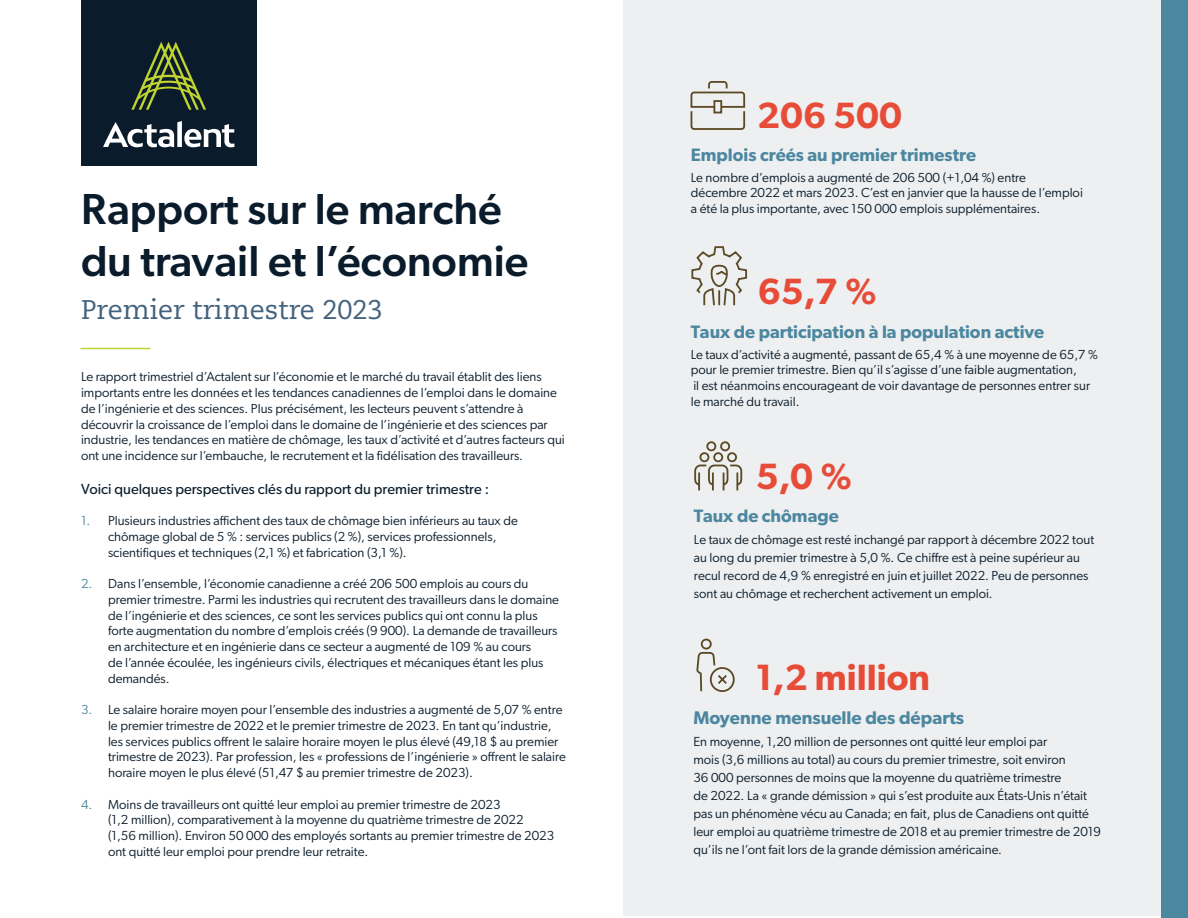
<style>
.page{position:relative;width:1188px;height:918px;background:#fff}
.page>*{position:absolute;margin:0;border:0;box-sizing:border-box;transform-origin:0 0}
.t1{font:500 43.5px/52.2px "Gibson";color:#0a1c2b}
.t2{font:600 36.75px "Gibson";color:#e64c38}
.t3{font:27px "Caecilia LT Pro 55 Roman";color:#43627d}
.t4{font:600 18.3px "Gibson";color:#4c87a0}
.t5{font:600 18px "Gibson";color:#4c87a0}
.t6{font:14.7px "Gibson";color:#0a1c2b}
.t7{font:13.2px/15.8px "Gibson";color:#0a1c2b}
.s1{color:#4c86a0}
.s2{font-family:"Minion Pro";color:#231f20}
</style>
<div class="page">
<div style="left:623px;top:0;width:565px;height:916px;background:#edeff0"></div>
<hr style="left:81px;top:348px;width:69px;height:1px;background:#c0d330">
<div style="left:1161px;top:0;width:27px;height:918px;background:#4c87a0"></div>
<svg style="left:694px;top:441px;width:49px;height:50px"></svg>
<svg style="left:696px;top:638px;width:39px;height:54px"></svg>
<svg style="left:690px;top:81px;width:56px;height:49px"></svg>
<svg style="left:691px;top:246px;width:56px;height:60px"></svg>
<div style="left:81px;top:0;width:175px;height:165px;background:#0a1c2b"></div>
<svg style="left:103px;top:121px;width:131px;height:26px"></svg>
<svg style="left:131px;top:42px;width:75px;height:68px"></svg>
<p class="t1" style="left:81px;top:182px;width:449px">Rapport sur le marché du travail et l’économie</p>
<p class="t3" style="left:81px;top:292px;width:303px">Premier trimestre 2023</p>
<p class="t7" style="left:81px;top:369px;width:485px">Le rapport trimestriel d’Actalent sur l’économie et le marché du travail établit des liens importants entre les données et les tendances canadiennes de l’emploi dans le domaine de l’ingénierie et des sciences. Plus précisément, les lecteurs peuvent s’attendre à découvrir la croissance de l’emploi dans le domaine de l’ingénierie et des sciences par industrie, les tendances en matière de chômage, les taux d’activité et d’autres facteurs qui ont une incidence sur l’embauche, le recrutement et la fidélisation des travailleurs.</p>
<p class="t6" style="left:81px;top:480px;width:410px">Voici quelques perspectives clés du rapport du premier trimestre :</p>
<p class="t7" style="left:108px;top:512px;width:411px;text-indent:-27px"><span class="s1">1.</span> Plusieurs industries affichent des taux de chômage bien inférieurs au taux de chômage global de 5 % : services publics (2 %), services professionnels, scientifiques et techniques (2,1 %) et fabrication (3,1 %).</p>
<p class="t7" style="left:108px;top:575px;width:453px;text-indent:-27px"><span class="s1">2.</span> Dans l’ensemble, l’économie canadienne a créé 206 500 emplois au cours du premier trimestre. Parmi les industries qui recrutent des travailleurs dans le domaine de l’ingénierie et des sciences, ce sont les services publics qui ont connu la plus forte augmentation du nombre d’emplois créés (9 900). La demande de travailleurs en architecture et en ingénierie dans ce secteur a augmenté de 109 % au cours<br>de l’année écoulée, les ingénieurs civils, électriques et mécaniques étant les plus demandés.</p>
<p class="t7" style="left:108px;top:701px;width:460px;text-indent:-27px"><span class="s1">3.</span> Le salaire horaire moyen pour l’ensemble des industries a augmenté de 5,07 % entre le premier trimestre de 2022 et le premier trimestre de 2023. En tant qu’industrie, les services publics offrent le salaire horaire moyen le plus élevé (49,18 $ au premier trimestre de 2023). Par profession, les « professions de l’ingénierie » offrent le salaire horaire moyen le plus élevé (51,47 $ au premier trimestre de 2023).</p>
<p class="t7" style="left:108px;top:796px;width:448px;text-indent:-27px"><span class="s1">4.</span> Moins de travailleurs ont quitté leur emploi au premier trimestre de 2023<br>(1,2 million), comparativement à la moyenne du quatrième trimestre de 2022 (1,56 million). Environ 50 000 des employés sortants au premier trimestre de 2023 ont quitté leur emploi pour prendre leur retraite.</p>
<p class="t2" style="left:757px;top:94px;width:146px">206 500</p>
<p class="t5" style="left:691px;top:144px;width:287px">Emplois créés au premier trimestre</p>
<p class="t7" style="left:691px;top:169px;width:394px">Le nombre d’emplois a augmenté de 206 500 (+1,04 %) entre décembre 2022 et mars 2023. C’est en janvier que la hausse de l’emploi a été la plus importante, avec 150 000 emplois supplémentaires.</p>
<p class="t2" style="left:758px;top:269px;width:120px">65,7 %</p>
<p class="t5" style="left:691px;top:321px;width:355px">Taux de participation à la population active</p>
<p class="t7" style="left:691px;top:346px;width:409px">Le taux d’activité a augmenté, passant de 65,4 % à une moyenne de 65,7 % pour le premier trimestre. Bien qu’il s’agisse d’une faible augmentation,<br>il est néanmoins encourageant de voir davantage de personnes entrer sur le marché du travail.</p>
<p class="t2" style="left:756px;top:454px;width:98px">5,0 %</p>
<p class="t5" style="left:694px;top:505px;width:146px">Taux de chômage</p>
<p class="t7" style="left:694px;top:530px;width:402px;line-height:18px">Le taux de chômage est resté inchangé par rapport à décembre 2022 tout au long du premier trimestre à 5,0 %. Ce chiffre est à peine supérieur au recul record de 4,9 % enregistré en juin et juillet 2022. Peu de personnes sont au chômage et recherchent activement un emploi<span class="s2">.</span></p>
<p class="t2" style="left:756px;top:655px;width:176px">1,2 million</p>
<p class="t4" style="left:693px;top:706px;width:272px">Moyenne mensuelle des départs</p>
<p class="t7" style="left:693px;top:732px;width:409px;line-height:18px">En moyenne, 1,20 million de personnes ont quitté leur emploi par<br>mois (3,6 millions au total) au cours du premier trimestre, soit environ<br>36 000 personnes de moins que la moyenne du quatrième trimestre<br>de 2022. La « grande démission » qui s’est produite aux États-Unis n’était pas un phénomène vécu au Canada; en fait, plus de Canadiens ont quitté leur emploi au quatrième trimestre de 2018 et au premier trimestre de 2019 qu’ils ne l’ont fait lors de la grande démission américaine<span class="s2">.</span></p>
</div>
